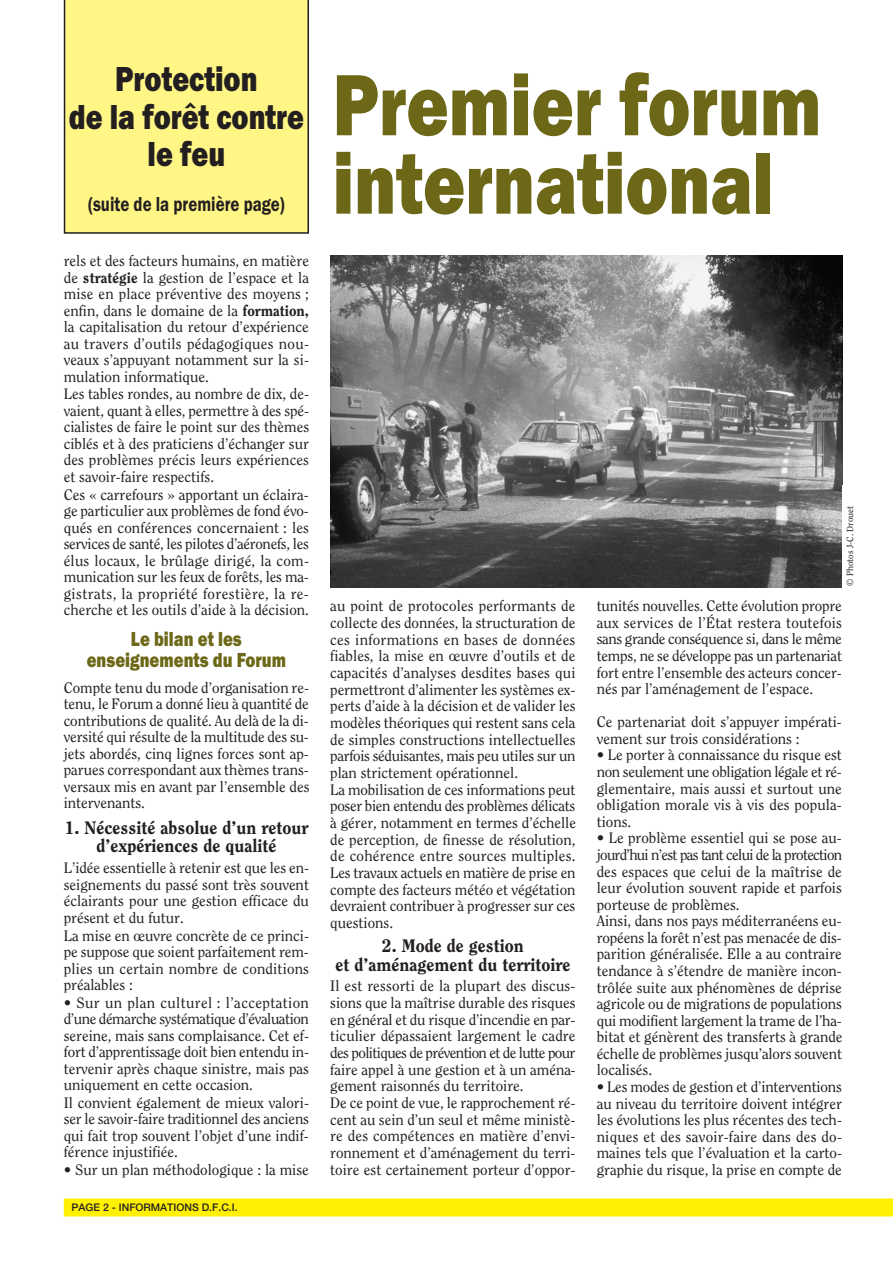
<style>
.page{position:relative;width:893px;height:1263px;background:#fff}
.page>*{position:absolute;margin:0;border:0;box-sizing:border-box;transform-origin:0 0}
.t1{font:90px/78.4px "Franklin Got URWT Hea";color:#6d6817;scale:.8 1}
.t2{font:36px/37.5px "Franklin Got URWT Hea";color:#231f20;text-align:center;scale:.8 1}
.t3{font:21px/21px "Franklin Got URWT Hea";color:#6d6817;text-align:center;scale:.8 1}
.t4{font:21px "Franklin Got URWT Dem";color:#231f20;scale:.8 1}
.t5{font:800 18px/18px "Clearface";color:#231f20;text-align:center}
.t6{font:15px/16.6px "Clearface";color:#231f20}
.t7{font:500 10.5px "Helvetica Neue";color:#231f20}
.t8{font:9px "Clearface";color:#231f20}
.s1{font-weight:800}
</style>
<div class="page">
<div style="left:64px;top:1198px;width:829px;height:18px;background:#fff101"></div>
<div style="left:64px;top:0;width:245px;height:234px;background:#fff685"></div>
<img style="left:330px;top:255px;width:512px;height:332px">
<h2 class="t2" style="left:69px;top:60px;width:296px">Protection<br>de la forêt contre le feu</h2>
<h3 class="t4" style="left:88px;top:192px;width:247px">(suite de la première page)</h3>
<p class="t6" style="left:64px;top:253px;width:247px">rels et des facteurs humains, en matière de <span class="s1">stratégie</span> la gestion de l’espace et la mise en place préventive des moyens ; enfin, dans le domaine de la <span class="s1">formation, </span>la capitalisation du retour d’expérience au travers d’outils pédagogiques nou&shy;veaux s’appuyant notamment sur la si&shy;mulation informatique.<br>Les tables rondes, au nombre de dix, de&shy;vaient, quant à elles, permettre à des spé&shy;cialistes de faire le point sur des thèmes ciblés et à des praticiens d’échanger sur des problèmes précis leurs expériences et savoir-faire respectifs.<br>Ces « carrefours » apportant un éclaira&shy;ge particulier aux problèmes de fond évo&shy;qués en conférences concernaient : les services de santé, les pilotes d’aéronefs, les élus locaux, le brûlage dirigé, la com&shy;munication sur les feux de forêts, les ma&shy;gistrats, la propriété forestière, la re&shy;cherche et les outils d’aide à la décision.</p>
<h3 class="t3" style="left:87px;top:628px;width:251px">Le bilan et les enseignements du Forum</h3>
<p class="t6" style="left:64px;top:679px;width:247px;text-align:justify">Compte tenu du mode d’organisation re&shy;tenu, le Forum a donné lieu à quantité de contributions de qualité. Au delà de la di&shy;versité qui résulte de la multitude des su&shy;jets abordés, cinq lignes forces sont ap&shy;parues correspondant aux thèmes trans&shy;versaux mis en avant par l’ensemble des intervenants.</p>
<p class="t5" style="left:64px;top:818px;width:245px">1. Nécessité absolue d’un retour d’expériences de qualité</p>
<p class="t6" style="left:64px;top:860px;width:247px">L’idée essentielle à retenir est que les en&shy;seignements du passé sont très souvent éclairants pour une gestion efficace du présent et du futur.<br>La mise en œuvre concrète de ce princi&shy;pe suppose que soient parfaitement rem&shy;plies un certain nombre de conditions préalables :</p>
<p class="t6" style="left:64px;top:994px;width:247px">• Sur un plan culturel : l’acceptation d’une démarche systématique d’évaluation sereine, mais sans complaisance. Cet ef&shy;fort d’apprentissage doit bien entendu in&shy;tervenir après chaque sinistre, mais pas uniquement en cette occasion.<br>Il convient également de mieux valori&shy;ser le savoir-faire traditionnel des anciens qui fait trop souvent l’objet d’une indif&shy;férence injustifiée.</p>
<p class="t6" style="left:64px;top:1161px;width:247px">• Sur un plan méthodologique : la mise</p>
<p class="t7" style="left:72px;top:1201px;width:168px">PAGE 2 - INFORMATIONS D.F.C.I.</p>
<h1 class="t1" style="left:333px;top:66px;width:612px">Premier forum international</h1>
<p class="t8" style="left:844px;top:585px;width:81px;rotate:-90deg">© Photos J-C. Drouet</p>
<p class="t6" style="left:330px;top:597px;width:247px">au point de protocoles performants de collecte des données, la structuration de ces informations en bases de données fiables, la mise en œuvre d’outils et de capacités d’analyses desdites bases qui permettront d’alimenter les systèmes ex&shy;perts d’aide à la décision et de valider les modèles théoriques qui restent sans cela de simples constructions intellectuelles parfois séduisantes, mais peu utiles sur un plan strictement opérationnel.<br>La mobilisation de ces informations peut poser bien entendu des problèmes délicats à gérer, notamment en termes d’échelle de perception, de finesse de résolution, de cohérence entre sources multiples.<br>Les travaux actuels en matière de prise en compte des facteurs météo et végétation devraient contribuer à progresser sur ces questions.</p>
<p class="t5" style="left:335px;top:937px;width:236px">2. Mode de gestion<br>et d’aménagement du territoire</p>
<p class="t6" style="left:330px;top:978px;width:247px">Il est ressorti de la plupart des discus&shy;sions que la maîtrise durable des risques en général et du risque d’incendie en par&shy;ticulier dépassaient largement le cadre des politiques de prévention et de lutte pour faire appel à une gestion et à un aména&shy;gement raisonnés du territoire.<br>De ce point de vue, le rapprochement ré&shy;cent au sein d’un seul et même ministè&shy;re des compétences en matière d’envi&shy;ronnement et d’aménagement du terri&shy;toire est certainement porteur d’oppor-</p>
<p class="t6" style="left:597px;top:598px;width:247px;text-align:justify">tunités nouvelles. Cette évolution propre aux services de l’État restera toutefois sans grande conséquence si, dans le même temps, ne se développe pas un partenariat fort entre l’ensemble des acteurs concer&shy;nés par l’aménagement de l’espace.</p>
<p class="t6" style="left:597px;top:714px;width:247px">Ce partenariat doit s’appuyer impérati&shy;vement sur trois considérations :</p>
<p class="t6" style="left:597px;top:747px;width:247px;text-align:justify">• Le porter à connaissance du risque est non seulement une obligation légale et ré&shy;glementaire, mais aussi et surtout une obligation morale vis à vis des popula&shy;tions.</p>
<p class="t6" style="left:597px;top:829px;width:247px">• Le problème essentiel qui se pose au&shy;jourd’hui n’est pas tant celui de la protection des espaces que celui de la maîtrise de leur évolution souvent rapide et parfois porteuse de problèmes.<br>Ainsi, dans nos pays méditerranéens eu&shy;ropéens la forêt n’est pas menacée de dis&shy;parition généralisée. Elle a au contraire tendance à s’étendre de manière incon&shy;trôlée suite aux phénomènes de déprise agricole ou de migrations de populations qui modifient largement la trame de l’ha&shy;bitat et génèrent des transferts à grande échelle de problèmes jusqu’alors souvent localisés.</p>
<p class="t6" style="left:597px;top:1078px;width:247px;text-align:justify">• Les modes de gestion et d’interventions au niveau du territoire doivent intégrer les évolutions les plus récentes des tech&shy;niques et des savoir-faire dans des do&shy;maines tels que l’évaluation et la carto&shy;graphie du risque, la prise en compte de</p>
</div>
